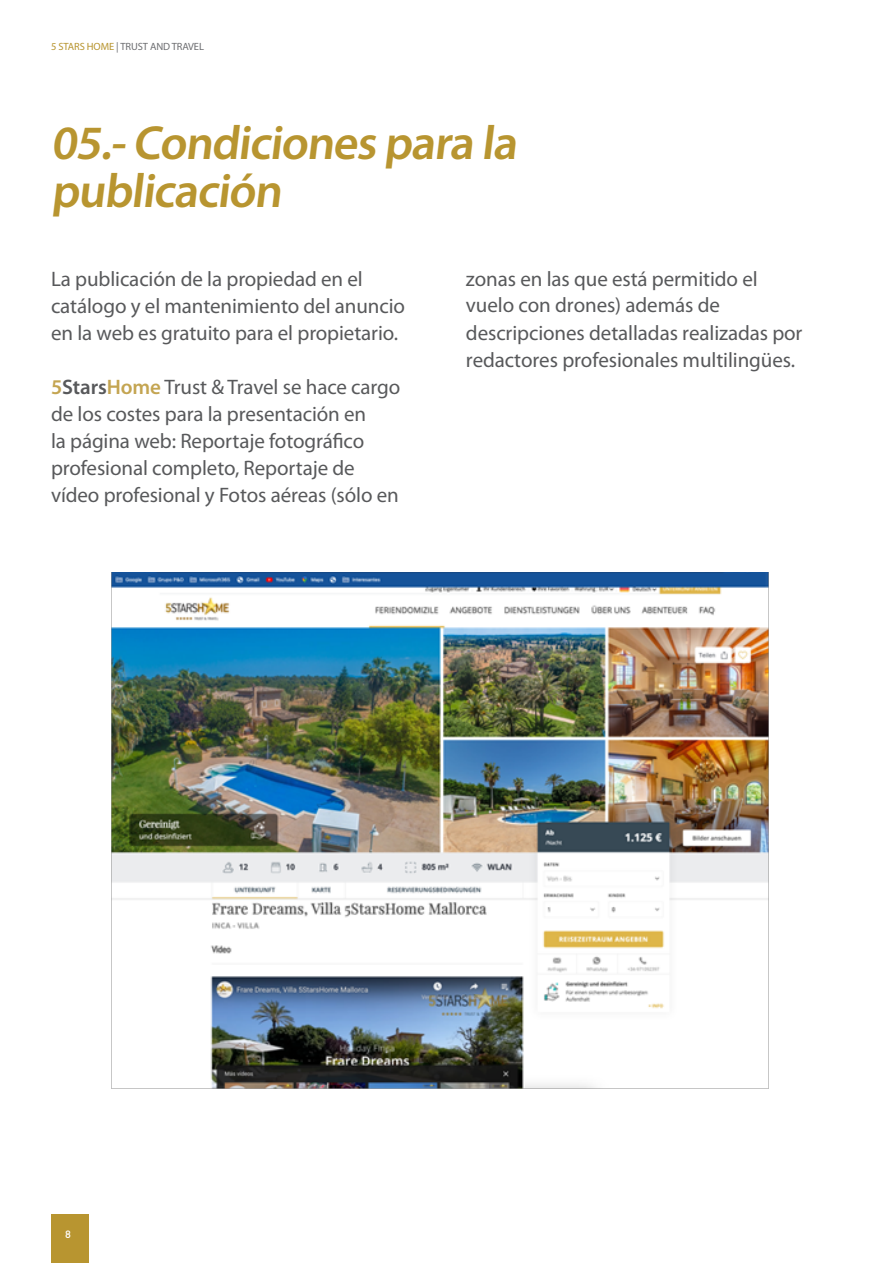
<style>
.page{position:relative;width:893px;height:1263px;background:#fff}
.page>*{position:absolute;margin:0;border:0;box-sizing:border-box;transform-origin:0 0}
.t1{font:600 48px/48px "Myriad Pro";color:#b89530}
.t2{font:21px/27px "Myriad Pro";letter-spacing:-.005em;color:#58595b}
.t3{font:500 12px "PF Handbook Pro";color:#fff}
.t4{font:10.5px "Myriad Pro";letter-spacing:-.01em;color:#6d6e71}
.s1{color:#b89530}
.s2{font-weight:600;color:#c4a552}
.s3{font-weight:600}
</style>
<div class="page">
<div style="left:51px;top:1214px;width:37px;height:49px;background:#b89530"></div>
<img style="left:111px;top:572px;width:658px;height:517px">
<p class="t4" style="left:51px;top:40px;width:154px"><span class="s1">5 STARS HOME</span> | TRUST AND TRAVEL</p>
<h1 class="t1" style="left:51px;top:118px;width:474px">05.-Condiciones para la publicación</h1>
<p class="t2" style="left:51px;top:265px;width:356px">La publicación de la propiedad en el catálogo y el mantenimiento del anuncio en la web es gratuito para el propietario.</p>
<p class="t2" style="left:51px;top:373px;width:351px"><span class="s2">5</span><span class="s3">Stars</span><span class="s2">Home</span> Trust &amp; Travel se hace cargo de los costes para la presentación en<br>la página web: Reportaje fotográfico profesional completo, Reportaje de vídeo profesional y Fotos aéreas (sólo en</p>
<p class="t2" style="left:466px;top:265px;width:338px">zonas en las que está permitido el vuelo con drones) además de descripciones detalladas realizadas por redactores profesionales multilingües.</p>
<p class="t3" style="left:65px;top:1227px;width:7px">8</p>
</div>
